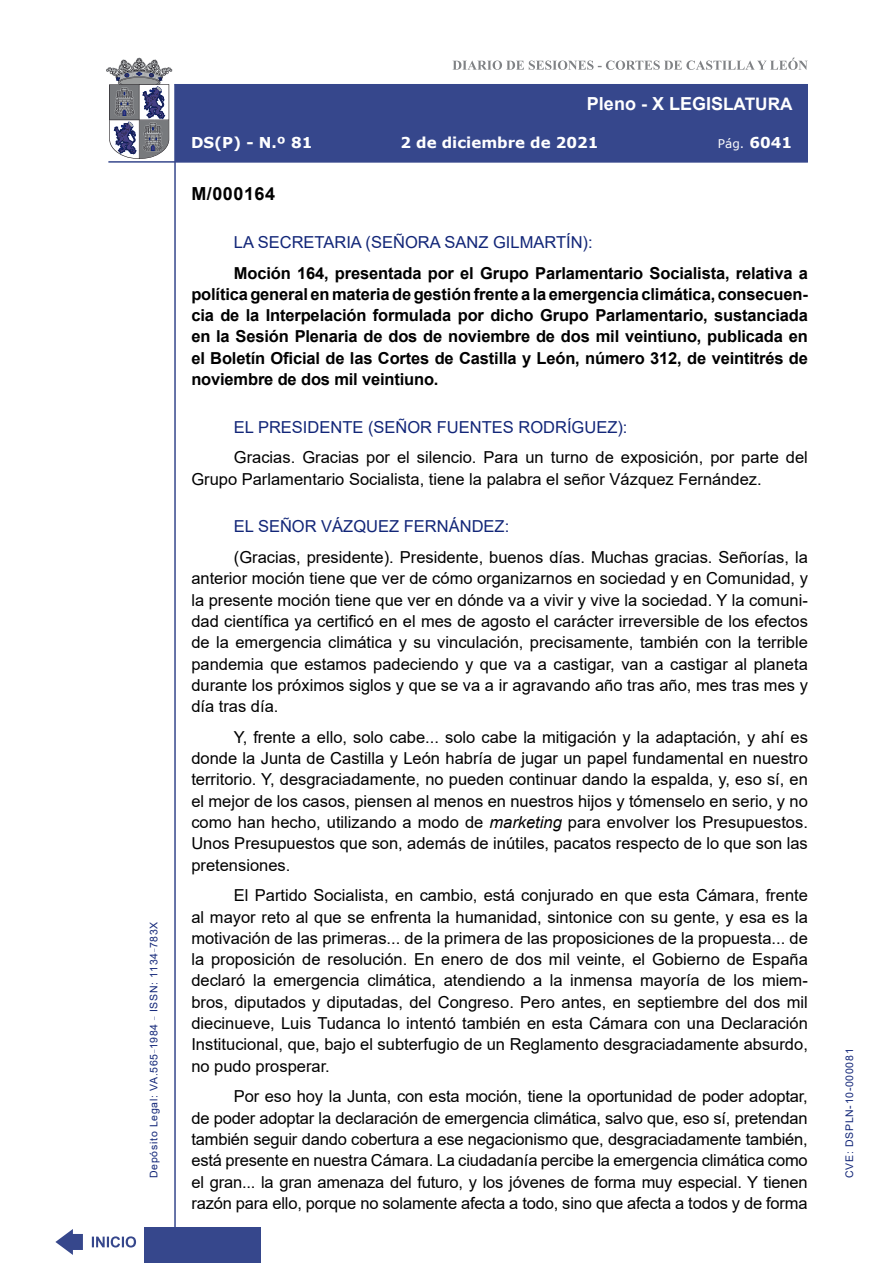
<style>
.page{position:relative;width:893px;height:1263px;background:#fff}
.page>*{position:absolute;margin:0;border:0;box-sizing:border-box;transform-origin:0 0}
.t1{font:700 18px "Arial";color:#fff}
.MarcadorSegundoNivel{font:700 18px "Arial";letter-spacing:.03em;color:#000}
.t2{font:16.5px/21.3px "Arial";color:#000;text-align:justify}
.t3{font:700 16.5px/21.3px "Arial";letter-spacing:-.01em;color:#000;text-align:justify}
.Orador{font:16.5px "Arial";color:#122678}
.t4{font:700 15px "Verdana";color:#fff}
.t5{font:12px "Verdana";color:#fff}
.t6{font:10.5px "Arial";letter-spacing:.065em;color:#122678}
.s1{font-size:17.25px}
.s2{font-weight:700;font-size:15px}
.s3{font-style:italic}
</style>
<div class="page">
<svg style="left:452px;top:58px;width:356px;height:12px"></svg>
<hr style="left:174px;top:84px;width:2px;height:1179px;background:#36478c">
<div style="left:144px;top:1227px;width:117px;height:36px;background:#36478c"></div>
<div style="left:175px;top:84px;width:633px;height:78px;background:#36478c"></div>
<hr style="left:108px;top:161px;width:700px;height:2px;background:#36478c">
<svg style="left:92px;top:1236px;width:44px;height:11px"></svg>
<svg style="left:55px;top:1229px;width:28px;height:26px"></svg>
<svg style="left:106px;top:58px;width:66px;height:101px"></svg>
<p class="t6" style="left:146px;top:1178px;width:258px;rotate:-90deg">Depósito Legal: VA.565<sup>_</sup>1984 <sup>_</sup> ISSN: 1134<sup>_</sup>783X</p>
<p class="t1" style="left:587px;top:91px;width:207px">Pleno - X LEGIS<span class="s1">LATURA</span></p>
<p class="t4" style="left:191px;top:132px;width:123px">DS(P) - N.º 81</p>
<p class="t4" style="left:400px;top:132px;width:200px">2 de diciembre de 2021</p>
<p class="t5" style="left:718px;top:135px;width:76px">Pág. <span class="s2">6041</span></p>
<p class="MarcadorSegundoNivel" style="left:191px;top:181px;width:85px">M/000164</p>
<p class="Orador" style="left:234px;top:231px;width:360px">LA SECRETARIA (SEÑORA SANZ GILMARTÍN):</p>
<p class="t3" style="left:191px;top:262px;width:618px;text-indent:43px">Moción 164, presentada por el Grupo Parlamentario Socialista, relativa a política general en materia de gestión frente a la emergencia climática, consecuen&shy;cia de la Interpelación formulada por dicho Grupo Parlamentario, sustanciada en la Sesión Plenaria de dos de noviembre de dos mil veintiuno, publicada en el Boletín Oficial de las Cortes de Castilla y León, número 312, de veintitrés de noviembre de dos mil veintiuno.</p>
<p class="Orador" style="left:234px;top:416px;width:395px">EL PRESIDENTE (SEÑOR FUENTES RODRÍGUEZ):</p>
<p class="t2" style="left:191px;top:447px;width:618px;text-indent:43px">Gracias. Gracias por el silencio. Para un turno de exposición, por parte del<br>Grupo Parlamentario Socialista, tiene la palabra el señor Vázquez Fernández.</p>
<p class="Orador" style="left:234px;top:515px;width:277px">EL SEÑOR VÁZQUEZ FERNÁNDEZ:</p>
<p class="t2" style="left:191px;top:546px;width:618px;text-indent:43px">(Gracias, presidente). Presidente, buenos días. Muchas gracias. Señorías, la anterior moción tiene que ver de cómo organizarnos en sociedad y en Comunidad, y la presente moción tiene que ver en dónde va a vivir y vive la sociedad. Y la comuni&shy;dad científica ya certificó en el mes de agosto el carácter irreversible de los efectos de la emergencia climática y su vinculación, precisamente, también con la terrible pandemia que estamos padeciendo y que va a castigar, van a castigar al planeta durante los próximos siglos y que se va a ir agravando año tras año, mes tras mes y día tras día.</p>
<p class="t2" style="left:191px;top:726px;width:618px;text-indent:43px">Y, frente a ello, solo cabe... solo cabe la mitigación y la adaptación, y ahí es donde la Junta de Castilla y León habría de jugar un papel fundamental en nuestro territorio. Y, desgraciadamente, no pueden continuar dando la espalda, y, eso sí, en el mejor de los casos, piensen al menos en nuestros hijos y tómenselo en serio, y no como han hecho, utilizando a modo de <span class="s3">marketing</span> para envolver los Presupuestos.<br>Unos Presupuestos que son, además de inútiles, pacatos respecto de lo que son las pretensiones.</p>
<p class="t2" style="left:191px;top:885px;width:618px;text-indent:43px">El Partido Socialista, en cambio, está conjurado en que esta Cámara, frente al mayor reto al que se enfrenta la humanidad, sintonice con su gente, y esa es la motivación de las primeras... de la primera de las proposiciones de la propuesta... de la proposición de resolución. En enero de dos mil veinte, el Gobierno de España declaró la emergencia climática, atendiendo a la inmensa mayoría de los miem&shy;bros, diputados y diputadas, del Congreso. Pero antes, en septiembre del dos mil diecinueve, Luis Tudanca lo intentó también en esta Cámara con una Declaración Institucional, que, bajo el subterfugio de un Reglamento desgraciadamente absurdo, no pudo prosperar.</p>
<p class="t2" style="left:191px;top:1086px;width:618px;text-indent:43px">Por eso hoy la Junta, con esta moción, tiene la oportunidad de poder adoptar, de poder adoptar la declaración de emergencia climática, salvo que, eso sí, pretendan también seguir dando cobertura a ese negacionismo que, desgraciadamente también, está presente en nuestra Cámara. La ciudadanía percibe la emergencia climática como el gran... la gran amenaza del futuro, y los jóvenes de forma muy especial. Y tienen razón para ello, porque no solamente afecta a todo, sino que afecta a todos y de forma</p>
<p class="t6" style="left:842px;top:1178px;width:131px;rotate:-90deg">CVE: DSPLN-10-000081</p>
</div>
